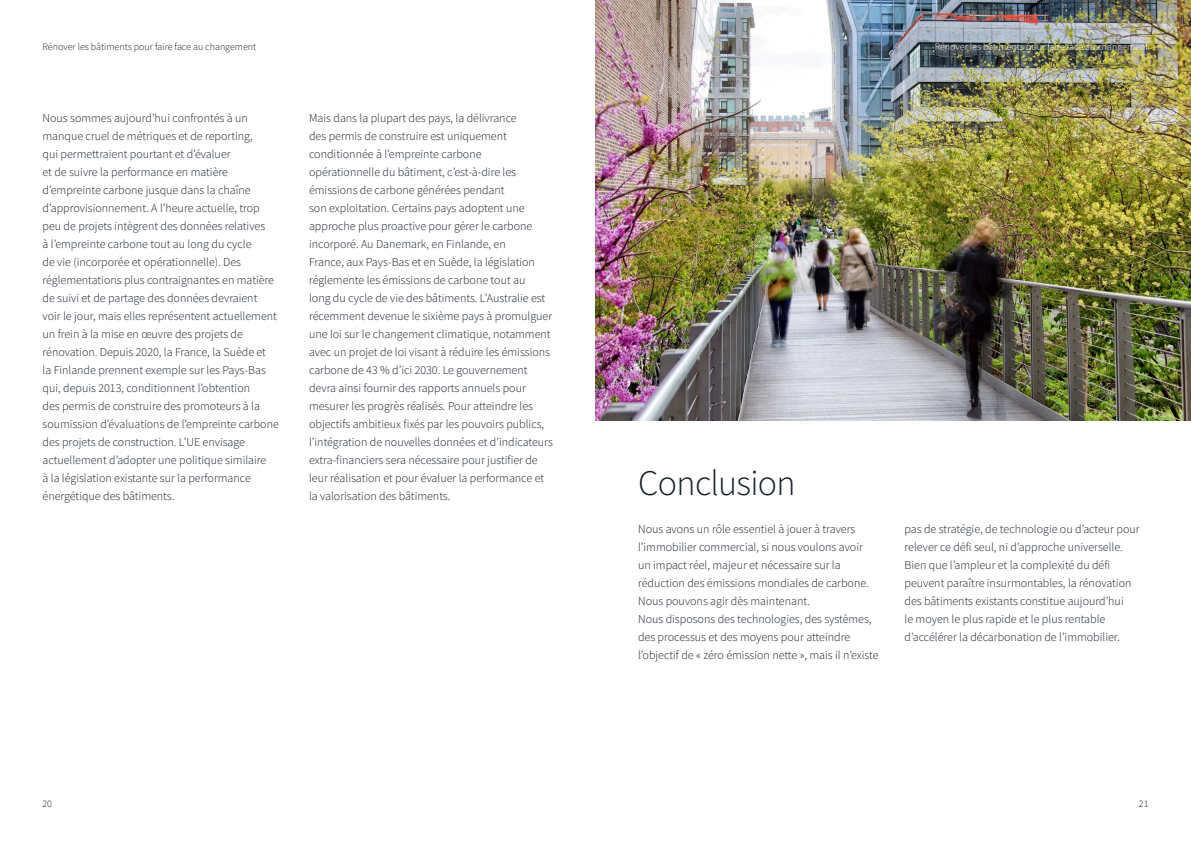
<style>
.page{position:relative;width:1191px;height:842px;background:#fff}
.page>*{position:absolute;margin:0;border:0;box-sizing:border-box;transform-origin:0 0}
.t1{font:300 36px "Source Sans Pro";letter-spacing:-.02em;color:#141e29}
.t2{font:300 12px/18px "Source Sans Pro";color:#141e29}
.t3{font:300 10px "Source Sans Pro";color:#131e29}
.t4{font:300 10px "Source Sans Pro";color:#fff}
.t5{font:300 10px "Source Sans Pro";color:#141e29}
</style>
<div class="page">
<img style="left:595px;top:0;width:596px;height:421px">
<p class="t3" style="left:43px;top:41px;width:215px">Rénover les bâtiments pour faire face au changement</p>
<p class="t4" style="left:934px;top:41px;width:215px">Rénover les bâtiments pour faire face au changement</p>
<p class="t2" style="left:43px;top:109px;width:238px">Nous sommes aujourd’hui confrontés à un manque cruel de métriques et de reporting,<br>qui permettraient pourtant et d’évaluer<br>et de suivre la performance en matière d’empreinte carbone jusque dans la chaîne d’approvisionnement. A l’heure actuelle, trop peu de projets intègrent des données relatives<br>à l’empreinte carbone tout au long du cycle<br>de vie (incorporée et opérationnelle). Des réglementations plus contraignantes en matière de suivi et de partage des données devraient<br>voir le jour, mais elles représentent actuellement un frein à la mise en œuvre des projets de rénovation. Depuis 2020, la France, la Suède et<br>la Finlande prennent exemple sur les Pays-Bas qui, depuis 2013, conditionnent l’obtention<br>des permis de construire des promoteurs à la soumission d’évaluations de l’empreinte carbone des projets de construction. L’UE envisage actuellement d’adopter une politique similaire<br>à la législation existante sur la performance énergétique des bâtiments.</p>
<p class="t2" style="left:309px;top:109px;width:245px">Mais dans la plupart des pays, la délivrance<br>des permis de construire est uniquement conditionnée à l’empreinte carbone opérationnelle du bâtiment, c’est-à-dire les émissions de carbone générées pendant<br>son exploitation. Certains pays adoptent une approche plus proactive pour gérer le carbone incorporé. Au Danemark, en Finlande, en<br>France, aux Pays-Bas et en Suède, la législation réglemente les émissions de carbone tout au<br>long du cycle de vie des bâtiments. L’Australie est récemment devenue le sixième pays à promulguer une loi sur le changement climatique, notamment avec un projet de loi visant à réduire les émissions carbone de 43 % d’ici 2030. Le gouvernement devra ainsi fournir des rapports annuels pour mesurer les progrès réalisés. Pour atteindre les objectifs ambitieux fixés par les pouvoirs publics, l’intégration de nouvelles données et d’indicateurs extra-financiers sera nécessaire pour justifier de leur réalisation et pour évaluer la performance et la valorisation des bâtiments.</p>
<h1 class="t1" style="left:638px;top:461px;width:159px">Conclusion</h1>
<p class="t2" style="left:638px;top:520px;width:242px">Nous avons un rôle essentiel à jouer à travers l’immobilier commercial, si nous voulons avoir un impact réel, majeur et nécessaire sur la réduction des émissions mondiales de carbone.<br>Nous pouvons agir dès maintenant.<br>Nous disposons des technologies, des systèmes, des processus et des moyens pour atteindre l’objectif de « zéro émission nette », mais il n’existe</p>
<p class="t2" style="left:904px;top:520px;width:236px">pas de stratégie, de technologie ou d’acteur pour relever ce défi seul, ni d’approche universelle.<br>Bien que l’ampleur et la complexité du défi peuvent paraître insurmontables, la rénovation des bâtiments existants constitue aujourd’hui<br>le moyen le plus rapide et le plus rentable d’accélérer la décarbonation de l’immobilier.</p>
<p class="t5" style="left:43px;top:797px;width:11px">20</p>
<p class="t3" style="left:1138px;top:797px;width:11px">21</p>
</div>
